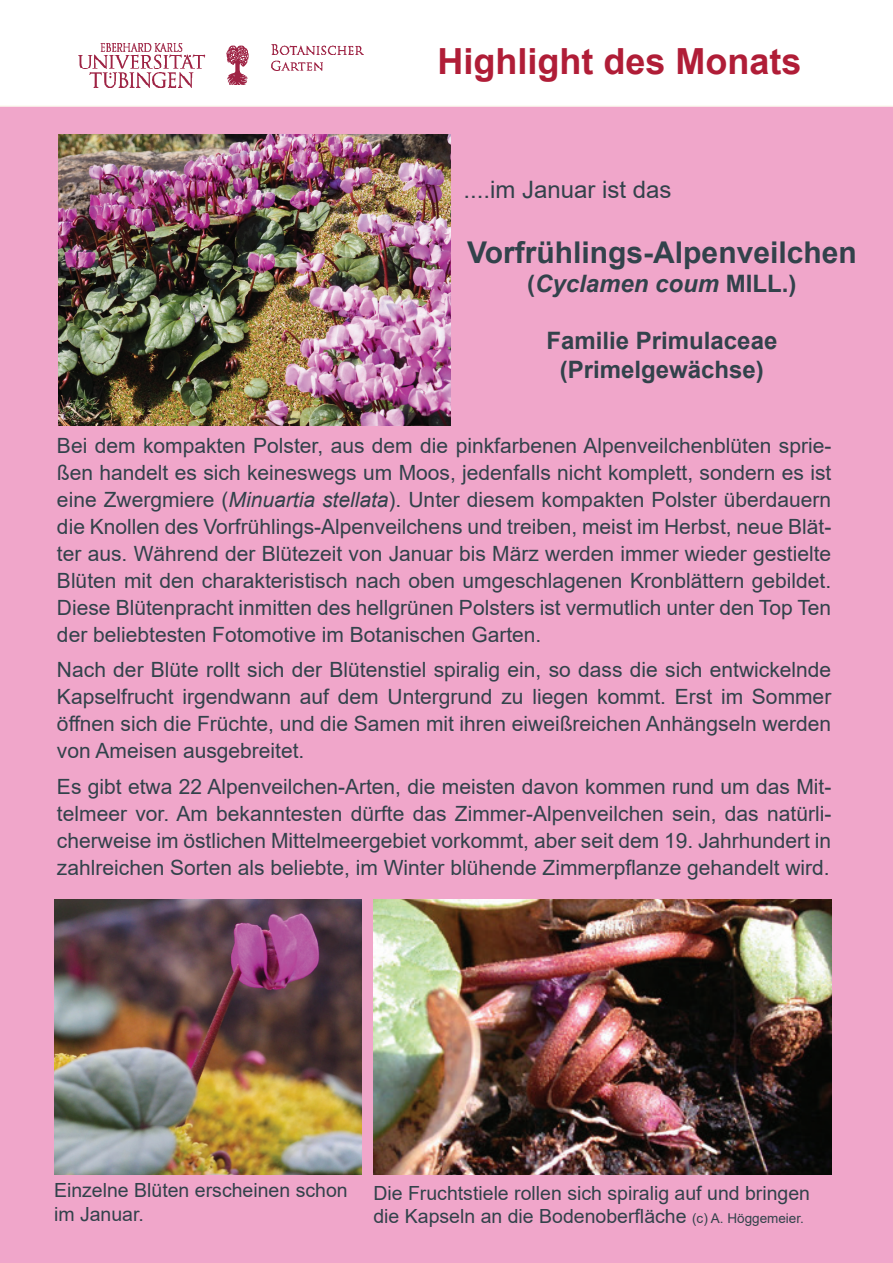
<style>
.page{position:relative;width:893px;height:1263px;background:#fff}
.page>*{position:absolute;margin:0;border:0;box-sizing:border-box;transform-origin:0 0}
.t1{font:700 36px "Arial";color:#b01d37}
.t2{font:700 30px "Arial";color:#32424b}
.t3{font:700 24px/28.8px "Arial";color:#32424b;text-align:center}
.t4{font:italic 700 24px "Arial";color:#32424b}
.t5{font:24px "Arial";color:#32424b}
.t6{font:21px/27px "Arial";color:#32424b;text-align:justify}
.t7{font:19.5px/23.4px "Arial";color:#32424b}
.s1{font-style:normal}
.s2{font-style:italic}
.s3{font-size:13.5px}
</style>
<div class="page">
<div style="left:0;top:105px;width:893px;height:1158px;background:#f0a6ca"></div>
<img style="left:78px;top:44px;width:285px;height:43px">
<img style="left:59px;top:135px;width:391px;height:290px">
<img style="left:373px;top:900px;width:458px;height:275px">
<img style="left:54px;top:900px;width:307px;height:275px">
<h1 class="t1" style="left:438px;top:36px;width:366px">Highlight des Monats</h1>
<p class="t5" style="left:463px;top:173px;width:210px">....im Januar ist das</p>
<h2 class="t2" style="left:467px;top:231px;width:391px">Vorfrühlings-Alpenveilchen</h2>
<p class="t4" style="left:527px;top:267px;width:271px"><span class="s1">(</span>Cyclamen coum <span class="s1">MILL.)</span></p>
<p class="t3" style="left:547px;top:327px;width:232px">Familie Primulaceae (Primelgewächse)</p>
<p class="t6" style="left:57px;top:432px;width:776px">Bei dem kompakten Polster, aus dem die pinkfarbenen Alpenveilchenblüten sprie&shy;ßen handelt es sich keineswegs um Moos, jedenfalls nicht komplett, sondern es ist eine Zwergmiere (<span class="s2">Minuartia stellata</span>). Unter diesem kompakten Polster überdauern die Knollen des Vorfrühlings-Alpenveilchens und treiben, meist im Herbst, neue Blät&shy;ter aus. Während der Blütezeit von Januar bis März werden immer wieder gestielte Blüten mit den charakteristisch nach oben umgeschlagenen Kronblättern gebildet.<br>Diese Blütenpracht inmitten des hellgrünen Polsters ist vermutlich unter den Top Ten der beliebtesten Fotomotive im Botanischen Garten.</p>
<p class="t6" style="left:57px;top:656px;width:776px">Nach der Blüte rollt sich der Blütenstiel spiralig ein, so dass die sich entwickelnde Kapselfrucht irgendwann auf dem Untergrund zu liegen kommt. Erst im Sommer öffnen sich die Früchte, und die Samen mit ihren eiweißreichen Anhängseln werden von Ameisen ausgebreitet.</p>
<p class="t6" style="left:57px;top:773px;width:776px">Es gibt etwa 22 Alpenveilchen-Arten, die meisten davon kommen rund um das Mit&shy;telmeer vor. Am bekanntesten dürfte das Zimmer-Alpenveilchen sein, das natürli&shy;cherweise im östlichen Mittelmeergebiet vorkommt, aber seit dem 19. Jahrhundert in zahlreichen Sorten als beliebte, im Winter blühende Zimmerpflanze gehandelt wird.</p>
<p class="t7" style="left:54px;top:1179px;width:295px">Einzelne Blüten erscheinen schon im Januar.</p>
<p class="t7" style="left:373px;top:1181px;width:438px">Die Fruchtstiele rollen sich spiralig auf und bringen die Kapseln an die Bodenoberfläche <span class="s3">(c) A. Höggemeier.</span></p>
</div>
